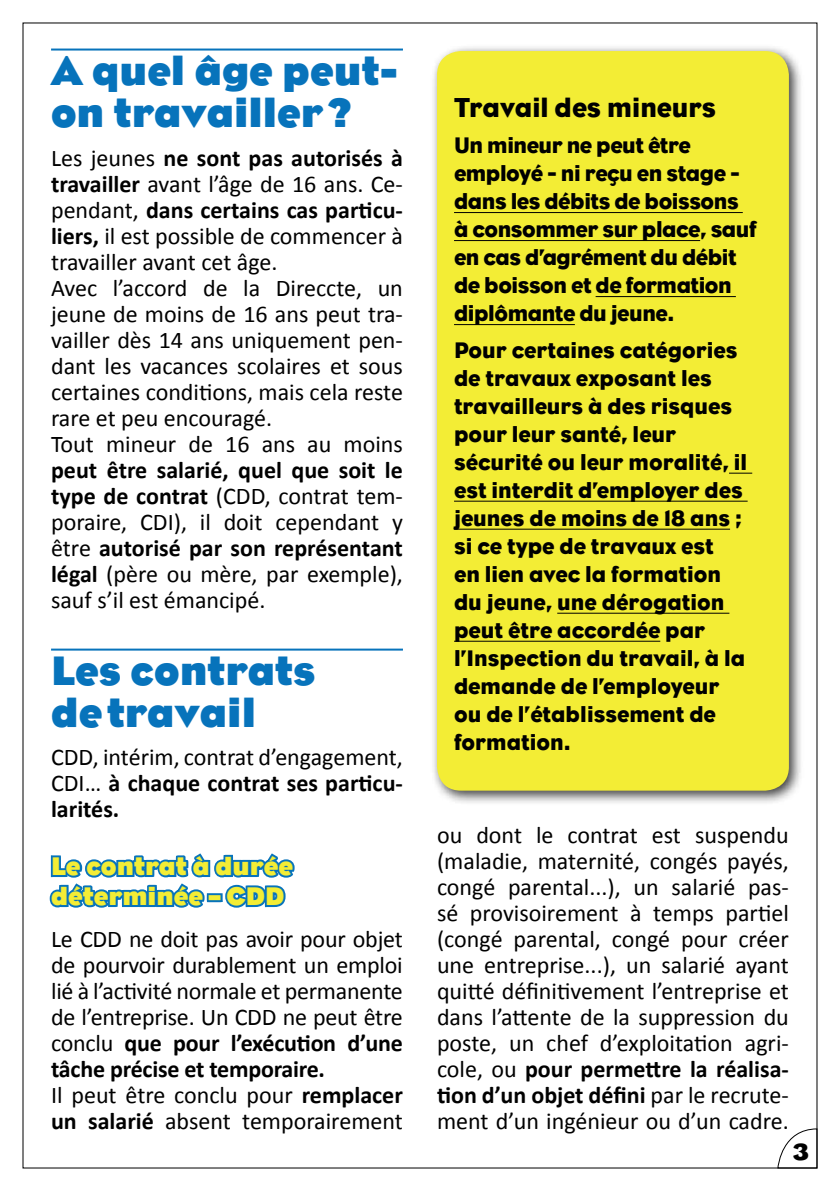
<style>
.page{position:relative;width:840px;height:1191px;background:#fff}
.page>*{position:absolute;margin:0;border:0;box-sizing:border-box;transform-origin:0 0}
.t1{font:700 42px/42px "Eagle";color:#0773bb}
.t2{font:28px "Eaglebook";color:#000}
.t3{font:700 26px/30px "Eagle";color:#f3ed35}
.t4{font:24px/26px "Calibri";color:#000;text-align:justify}
.t5{font:700 24px "Eagle";color:#000}
.t6{font:23px/28px "Eaglebook";color:#000}
.t7{font:23px/28px "Eaglebook";letter-spacing:-.02em;color:#000}
.s1{font-weight:700}
</style>
<div class="page">
<svg style="left:776px;top:1128px;width:41px;height:40px"></svg>
<hr style="left:51px;top:49px;width:352px;height:2px;background:#0773bb">
<hr style="left:51px;top:648px;width:352px;height:2px;background:#0773bb">
<svg style="left:49px;top:853px;width:246px;height:55px"></svg>
<div style="left:430px;top:44px;width:373px;height:761px;background:#000;opacity:.75"></div>
<div style="left:437px;top:51px;width:351px;height:739px;background:#f3ed35;border-radius:24px"></div>
<hr style="left:454px;top:212px;width:288px;height:1px;background:#000">
<hr style="left:454px;top:240px;width:245px;height:1px;background:#000">
<hr style="left:595px;top:296px;width:140px;height:1px;background:#000">
<hr style="left:454px;top:324px;width:120px;height:1px;background:#000">
<svg style="left:729px;top:473px;width:22px;height:1px"></svg>
<hr style="left:454px;top:501px;width:293px;height:1px;background:#000">
<hr style="left:454px;top:529px;width:275px;height:1px;background:#000">
<hr style="left:557px;top:613px;width:172px;height:1px;background:#000">
<hr style="left:454px;top:641px;width:206px;height:1px;background:#000">
<h1 class="t1" style="left:51px;top:50px;width:348px">A quel âge peut&shy;on travailler ?</h1>
<p class="t4" style="left:51px;top:145px;width:353px;text-align:left">Les jeunes <span class="s1">ne sont pas autorisés à travailler</span> avant l’âge de 16 ans. Ce&shy;pendant, <span class="s1">dans certains cas particu&shy;liers,</span> il est possible de commencer à travailler avant cet âge.<br>Avec l’accord de la Direccte, un jeune de moins de 16 ans peut tra&shy;vailler dès 14 ans uniquement pen&shy;dant les vacances scolaires et sous certaines conditions, mais cela reste rare et peu encouragé.<br>Tout mineur de 16 ans au moins</p>
<p class="t4" style="left:51px;top:457px;width:353px"><span class="s1">peut être salarié, quel que soit le type de contrat</span> (CDD, contrat tem&shy;poraire, CDI), il doit cependant y être <span class="s1">autorisé par son représentant légal</span> (père ou mère, par exemple), sauf s’il est émancipé.</p>
<h1 class="t1" style="left:51px;top:649px;width:266px">Les contrats de travail</h1>
<p class="t4" style="left:51px;top:743px;width:353px">CDD, intérim, contrat d’engagement, CDI… <span class="s1">à chaque contrat ses particu&shy;larités.</span></p>
<p class="t3" style="left:51px;top:851px;width:243px">Le contrat à durée déterminée – CDD</p>
<p class="t4" style="left:51px;top:925px;width:353px;text-align:left">Le CDD ne doit pas avoir pour objet de pourvoir durablement un emploi lié à l’activité normale et permanente de l’entreprise. Un CDD ne peut être conclu <span class="s1">que pour l’exécution d’une tâche précise et temporaire.<br></span>Il peut être conclu pour <span class="s1">remplacer un salarié</span> absent temporairement</p>
<p class="t2" style="left:454px;top:91px;width:263px">Travail des mineurs</p>
<p class="t7" style="left:454px;top:132px;width:304px">Un mineur ne peut être employé - ni reçu en stage - dans les débits de boissons à consommer sur place, sauf en cas d’agrément du débit de boisson et de formation diplômante du jeune.</p>
<p class="t6" style="left:454px;top:336px;width:294px">Pour certaines catégories de travaux exposant les travailleurs à des risques pour leur santé, leur sécurité ou leur moralité, il est interdit d’employer des jeunes de moins de 18 ans ; si ce type de travaux est<br>en lien avec la formation du jeune, une dérogation peut être accordée par l’Inspection du travail, à la demande de l’employeur ou de l’établissement de formation.</p>
<p class="t4" style="left:437px;top:821px;width:353px">ou dont le contrat est suspendu (maladie, maternité, congés payés, congé parental...), un salarié pas&shy;sé provisoirement à temps partiel (congé parental, congé pour créer une entreprise...), un salarié ayant quitté définitivement l’entreprise et dans l’attente de la suppression du poste, un chef d’exploitation agri&shy;cole, ou <span class="s1">pour permettre la réalisa&shy;tion d’un objet défini</span> par le recrute&shy;ment d’un ingénieur ou d’un cadre.</p>
<p class="t5" style="left:792px;top:1138px;width:17px">3</p>
</div>
